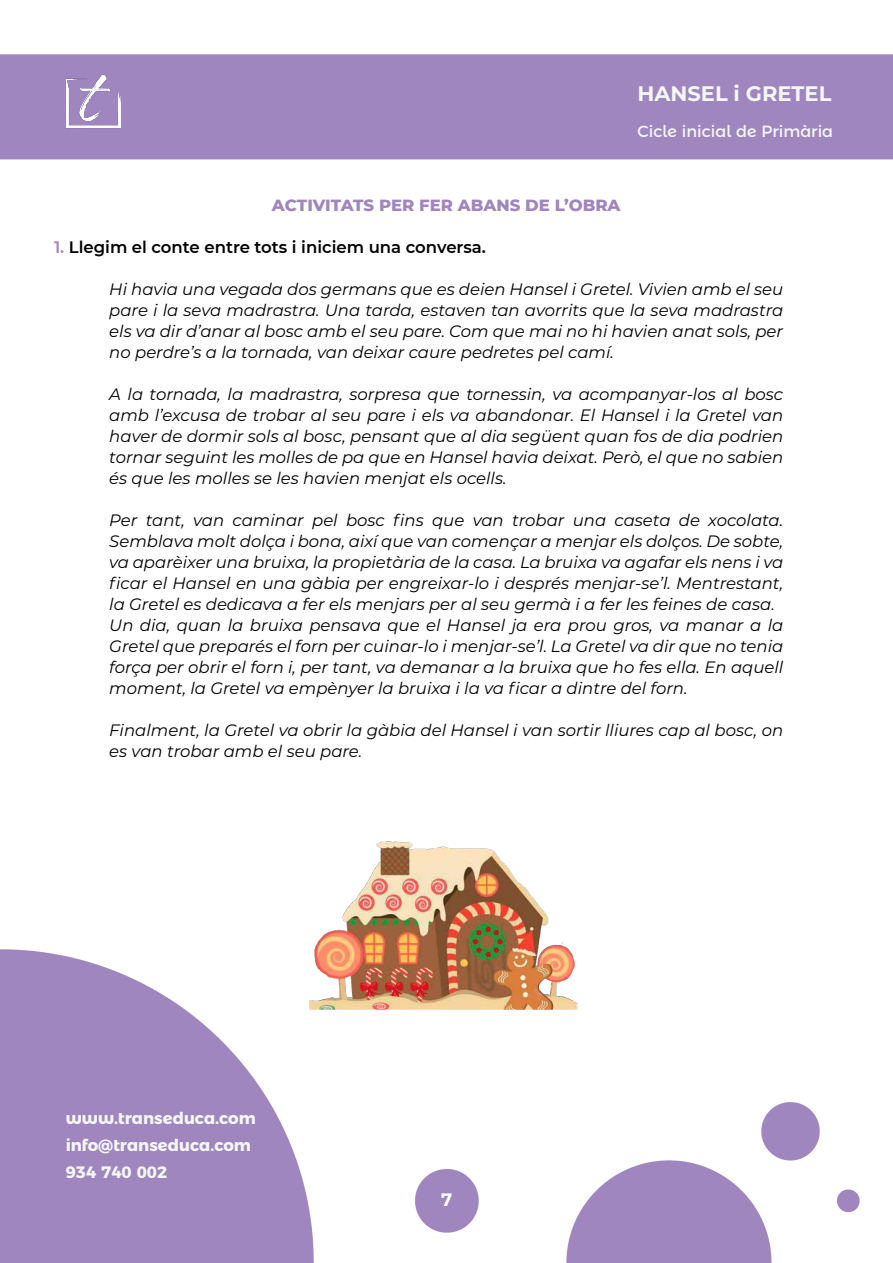
<style>
.page{position:relative;width:893px;height:1263px;background:#fff}
.page>*{position:absolute;margin:0;border:0;box-sizing:border-box;transform-origin:0 0}
.t1{font:700 21px "Montserrat";color:#f6f6f6}
.t2{font:700 18px "Montserrat";color:#fff}
.t3{font:italic 16.5px/21px "Montserrat";color:#000;text-align:justify}
.t4{font:700 16.5px/27px "Montserrat Alternates";color:#f6f6f6}
.t5{font:600 16.5px "Montserrat";color:#000}
.t6{font:800 16.5px "Montserrat";color:#9f86be}
.t7{font:16.2px "Montserrat Alternates";color:#f6f6f6}
.s1{color:#9f86bf}
</style>
<div class="page">
<img style="left:0;top:54px;width:893px;height:1209px">
<img style="left:66px;top:74px;width:55px;height:66px">
<img style="left:274px;top:829px;width:344px;height:237px">
<p class="t1" style="left:637px;top:79px;width:195px">HANSEL i GRETEL</p>
<p class="t7" style="left:637px;top:119px;width:197px">Cicle inicial de Primària</p>
<p class="t6" style="left:272px;top:193px;width:350px">ACTIVITATS PER FER ABANS DE L’OBRA</p>
<p class="t5" style="left:54px;top:236px;width:433px"><span class="s1">1.</span> Llegim el conte entre tots i iniciem una conversa.</p>
<p class="t3" style="left:109px;top:278px;width:676px">Hi havia una vegada dos germans que es deien Hansel i Gretel. Vivien amb el seu pare i la seva madrastra. Una tarda, estaven tan avorrits que la seva madrastra els va dir d’anar al bosc amb el seu pare. Com que mai no hi havien anat sols, per no perdre’s a la tornada, van deixar caure pedretes pel camí.</p>
<p class="t3" style="left:109px;top:383px;width:676px">A la tornada, la madrastra, sorpresa que tornessin, va acompanyar-los al bosc amb l’excusa de trobar al seu pare i els va abandonar. El Hansel i la Gretel van haver de dormir sols al bosc, pensant que al dia següent quan fos de dia podrien tornar seguint les molles de pa que en Hansel havia deixat. Però, el que no sabien és que les molles se les havien menjat els ocells.</p>
<p class="t3" style="left:109px;top:509px;width:676px;text-align:left">Per tant, van caminar pel bosc fins que van trobar una caseta de xocolata.<br>Semblava molt dolça i bona, així que van començar a menjar els dolços. De sobte, va aparèixer una bruixa, la propietària de la casa. La bruixa va agafar els nens i va ficar el Hansel en una gàbia per engreixar-lo i després menjar-se’l. Mentrestant, la Gretel es dedicava a fer els menjars per al seu germà i a fer les feines de casa.<br>Un dia, quan la bruixa pensava que el Hansel ja era prou gros, va manar a la Gretel que preparés el forn per cuinar-lo i menjar-se’l. La Gretel va dir que no tenia força per obrir el forn i, per tant, va demanar a la bruixa que ho fes ella. En aquell moment, la Gretel va empènyer la bruixa i la va ficar a dintre del forn.</p>
<p class="t3" style="left:109px;top:719px;width:675px">Finalment, la Gretel va obrir la gàbia del Hansel i van sortir lliures cap al bosc, on es van trobar amb el seu pare.</p>
<p class="t4" style="left:66px;top:1103px;width:192px">www.transeduca.com info@transeduca.com<br>934 740 002</p>
<p class="t2" style="left:441px;top:1186px;width:13px">7</p>
</div>
